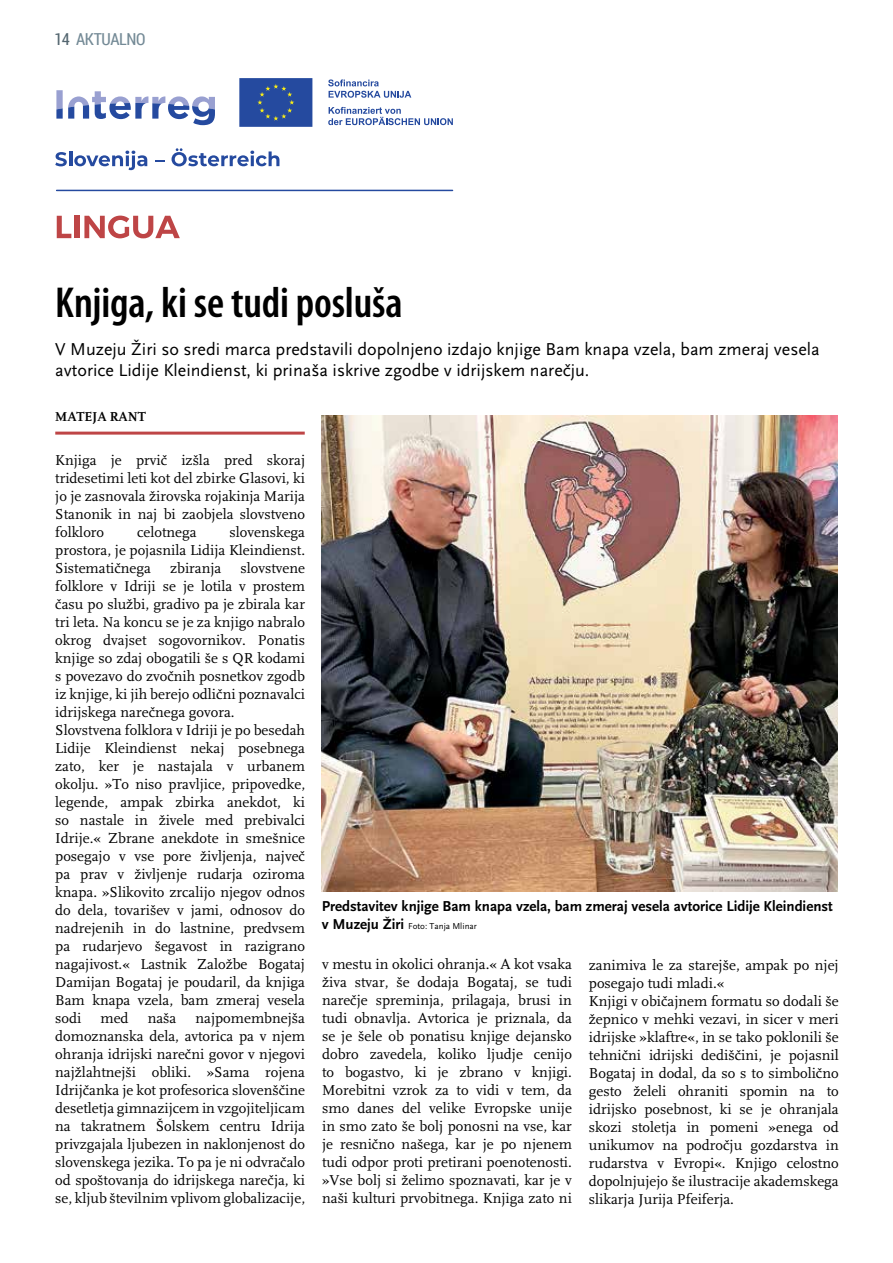
<style>
.page{position:relative;width:893px;height:1263px;background:#fff}
.page>*{position:absolute;margin:0;border:0;box-sizing:border-box;transform-origin:0 0}
.t1{font:600 condensed 43.5px "Myriad Pro";letter-spacing:-.005em;color:#000}
.t2{font:18px/21px "GG Scala San DEE";color:#000}
.t3{font:16.5px "Roboto Condensed";letter-spacing:-.02em;color:#748a96}
.t4{font:15px/18px "GG Scala Rom DEE";color:#000;text-align:justify}
.t5{font:600 15px "GG Scala San DEE";color:#000}
.t6{font:600 13.5px "GG Scala Rom DEE";color:#000}
.t7{font:9px "GG Scala San DEE";color:#000}
.s1{color:#546670}
.s2{font-weight:600;font-size:15px}
</style>
<div class="page">
<svg style="left:56px;top:90px;width:159px;height:35px"></svg>
<svg style="left:239px;top:78px;width:74px;height:49px;background:#2e519d"></svg>
<svg style="left:328px;top:79px;width:83px;height:19px"></svg>
<svg style="left:328px;top:107px;width:125px;height:18px"></svg>
<svg style="left:55px;top:152px;width:12px;height:14px"></svg>
<hr style="left:69px;top:151px;width:3px;height:15px;background:#254a9f">
<svg style="left:74px;top:151px;width:73px;height:19px"></svg>
<svg style="left:155px;top:160px;width:10px;height:2px"></svg>
<svg style="left:172px;top:148px;width:107px;height:18px"></svg>
<hr style="left:57px;top:190px;width:396px;height:1px;background:#254a9f">
<svg style="left:57px;top:216px;width:14px;height:22px"></svg>
<div style="left:74px;top:216px;width:5px;height:22px;background:#be4546"></div>
<svg style="left:84px;top:216px;width:96px;height:22px"></svg>
<hr style="left:55px;top:432px;width:250px;height:3px;background:#be4546">
<img style="left:322px;top:416px;width:516px;height:475px">
<p class="t3" style="left:54px;top:27px;width:93px"><span class="s1">14</span> AKTUALNO</p>
<h1 class="t1" style="left:55px;top:276px;width:349px">Knjiga, ki se tudi posluša</h1>
<p class="t2" style="left:55px;top:339px;width:766px">V Muzeju Žiri so sredi marca predstavili dopolnjeno izdajo knjige Bam knapa vzela, bam zmeraj vesela avtorice Lidije Kleindienst, ki prinaša iskrive zgodbe v idrijskem narečju.</p>
<p class="t6" style="left:55px;top:409px;width:92px">MATEJA RANT</p>
<p class="t4" style="left:55px;top:452px;width:251px">Knjiga je prvič izšla pred skoraj tridesetimi leti kot del zbirke Glasovi, ki jo je zasnovala žirovska rojakinja Marija Stanonik in naj bi zaobjela slovstveno folkloro</p>
<p class="t4" style="left:55px;top:524px;width:251px;text-indent:174px">slovenskega prostora, je pojasnila Lidija Kleindienst.<br>Sistematičnega</p>
<p class="t4" style="left:137px;top:524px;width:61px">celotnega</p>
<p class="t4" style="left:55px;top:560px;width:251px;text-align:left;text-indent:185px">slovstvene folklore v Idriji se je lotila v prostem času po službi, gradivo pa je zbirala kar tri leta. Na koncu se je za knjigo nabralo okrog dvajset sogovornikov. Ponatis knjige so zdaj obogatili še s QR kodami s povezavo do zvočnih posnetkov zgodb iz knjige, ki jih berejo odlični poznavalci idrijskega narečnega govora.<br>Slovstvena folklora v Idriji je po besedah Lidije Kleindienst nekaj posebnega zato, ker je nastajala v urbanem okolju. »To niso pravljice, pripovedke, legende, ampak zbirka anekdot, ki so nastale in živele med prebivalci Idrije.« Zbrane anekdote in smešnice posegajo v vse pore življenja, največ pa prav v življenje rudarja oziroma knapa. »Slikovito zrcalijo njegov odnos do dela, tovarišev v jami, odnosov do nadrejenih in do lastnine, predvsem pa rudarjevo šegavost in razigrano nagajivost.« Lastnik Založbe Bogataj Damijan Bogataj je poudaril, da knjiga Bam knapa vzela, bam zmeraj vesela sodi</p>
<p class="t4" style="left:170px;top:560px;width:53px">zbiranja</p>
<p class="t4" style="left:55px;top:1010px;width:251px;text-indent:140px">najpomembnejša domoznanska dela, avtorica pa v njem ohranja idrijski narečni govor v njegovi najžlahtnejši obliki. »Sama rojena Idrijčanka je kot profesorica slovenščine desetletja gimnazijcem in vzgojiteljicam na takratnem Šolskem centru Idrija privzgajala ljubezen in naklonjenost do slovenskega jezika. To pa je ni odvračalo od spoštovanja do idrijskega narečja, ki se, kljub številnim vplivom globalizacije,</p>
<p class="t4" style="left:100px;top:1010px;width:30px">med</p>
<p class="t4" style="left:148px;top:1010px;width:30px">naša</p>
<p class="t5" style="left:322px;top:898px;width:513px">Predstavitev knjige Bam knapa vzela, bam zmeraj vesela avtorice Lidije Kleindienst</p>
<p class="t7" style="left:322px;top:921px;width:157px"><span class="s2">v Muzeju Žiri</span> Foto: Tanja Mlinar</p>
<p class="t4" style="left:322px;top:955px;width:251px">v mestu in okolici ohranja.« A kot vsaka živa stvar, še dodaja Bogataj, se tudi narečje spreminja, prilagaja, brusi in tudi obnavlja. Avtorica je priznala, da se je šele ob ponatisu knjige dejansko dobro zavedela, koliko ljudje cenijo to bogastvo, ki je zbrano v knjigi.<br>Morebitni vzrok za to vidi v tem, da smo danes del velike Evropske unije in smo zato še bolj ponosni na vse, kar je resnično našega, kar je po njenem tudi odpor proti pretirani poenotenosti. »Vse bolj si želimo spoznavati, kar je v naši kulturi prvobitnega. Knjiga zato ni</p>
<p class="t4" style="left:589px;top:956px;width:251px;text-align:left">zanimiva le za starejše, ampak po njej posegajo tudi mladi.«<br>Knjigi v običajnem formatu so dodali še žepnico v mehki vezavi, in sicer v meri idrijske »klaftre«, in se tako poklonili še tehnični idrijski dediščini, je pojasnil Bogataj in dodal, da so s to simbolično gesto želeli ohraniti spomin na to idrijsko posebnost, ki se je ohranjala skozi stoletja in pomeni »enega od unikumov na področju gozdarstva in rudarstva v Evropi«. Knjigo celostno dopolnjujejo še ilustracije akademskega slikarja Jurija Pfeiferja.</p>
</div>
